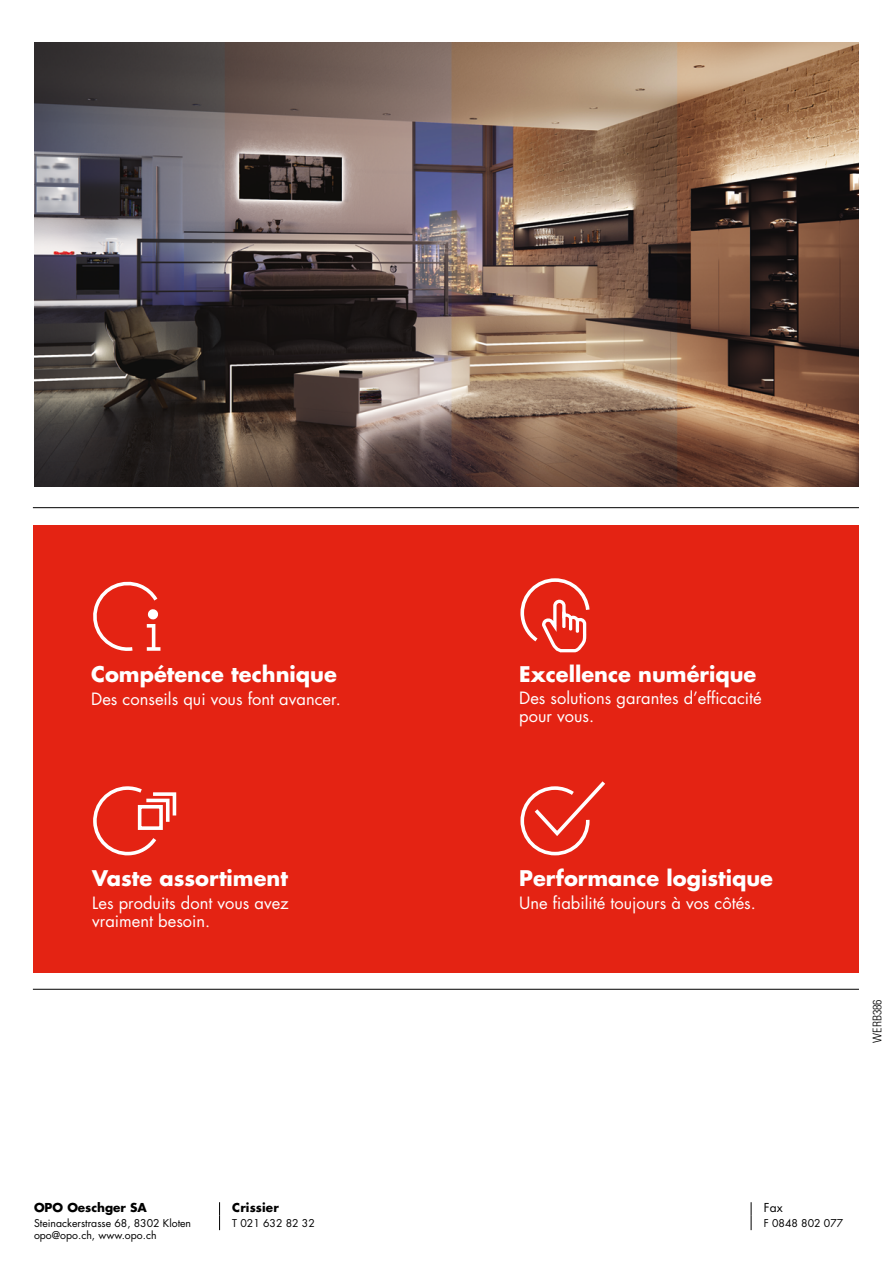
<style>
.page{position:relative;width:893px;height:1263px;background:#fff}
.page>*{position:absolute;margin:0;border:0;box-sizing:border-box;transform-origin:0 0}
.USP_-_Futura_Std_Bol{font:700 21px "Futura Std";color:#fff}
.USP_-_Futura_Std_Boo{font:16.5px/18px "Futura Std";color:#fff}
._02_Tabellentitel{font:700 12px "Futura Std";color:#000}
._02_Preis_-_Bold{font:300 condensed 12px "Univers LT Std";color:#000}
._02_Tabellentitel-2{font:12px "Futura Std";color:#000}
.t1{font:10.5px "Futura Std";color:#000}
</style>
<div class="page">
<hr style="left:33px;top:507px;width:826px;height:1px;background:#000">
<hr style="left:33px;top:989px;width:826px;height:1px;background:#000">
<div style="left:33px;top:525px;width:826px;height:447px;background:#e42313"></div>
<svg style="left:93px;top:581px;width:68px;height:70px"></svg>
<svg style="left:520px;top:578px;width:70px;height:75px"></svg>
<svg style="left:94px;top:787px;width:83px;height:69px"></svg>
<svg style="left:520px;top:781px;width:85px;height:75px"></svg>
<img style="left:34px;top:43px;width:824px;height:443px">
<svg style="left:219px;top:1202px;width:1px;height:28px"></svg>
<svg style="left:751px;top:1202px;width:1px;height:28px"></svg>
<p class="USP_-_Futura_Std_Bol" style="left:91px;top:660px;width:247px">Compétence technique</p>
<p class="USP_-_Futura_Std_Boo" style="left:91px;top:690px;width:251px">Des conseils qui vous font avancer.</p>
<p class="USP_-_Futura_Std_Bol" style="left:92px;top:864px;width:197px">Vaste assortiment</p>
<p class="USP_-_Futura_Std_Boo" style="left:92px;top:894px;width:198px">Les produits dont vous avez vraiment besoin.</p>
<p class="USP_-_Futura_Std_Bol" style="left:519px;top:660px;width:239px">Excellence numérique</p>
<p class="USP_-_Futura_Std_Boo" style="left:519px;top:689px;width:244px">Des solutions garantes d’efficacité pour vous.</p>
<p class="USP_-_Futura_Std_Bol" style="left:519px;top:864px;width:255px">Performance logistique</p>
<p class="USP_-_Futura_Std_Boo" style="left:519px;top:894px;width:238px">Une fiabilité toujours à vos côtés.</p>
<p class="_02_Preis_-_Bold" style="left:870px;top:1043px;width:45px;rotate:-90deg">WERB386</p>
<p class="_02_Tabellentitel" style="left:34px;top:1199px;width:114px">OPO Oeschger SA</p>
<p class="t1" style="left:34px;top:1216px;width:159px">Steinackerstrasse 68, 8302 Kloten</p>
<p class="t1" style="left:34px;top:1228px;width:124px">opo@opo.ch, www.opo.ch</p>
<p class="_02_Tabellentitel" style="left:232px;top:1199px;width:48px">Crissier</p>
<p class="_02_Tabellentitel-2" style="left:764px;top:1200px;width:20px">Fax</p>
<p class="t1" style="left:232px;top:1216px;width:84px">T 021 632 82 32</p>
<p class="t1" style="left:764px;top:1216px;width:81px">F 0848 802 077</p>
</div>
